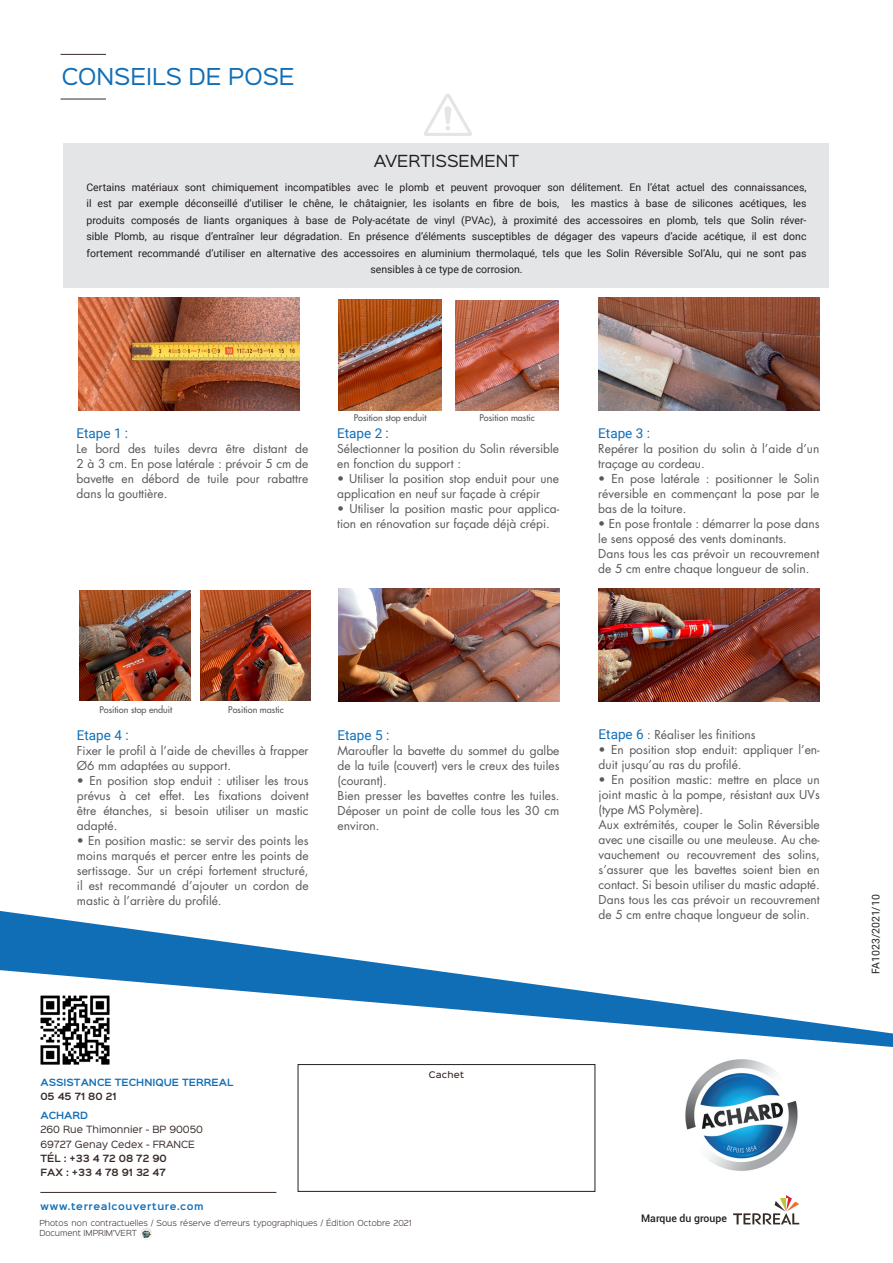
<style>
.page{position:relative;width:893px;height:1263px;background:#fff}
.page>*{position:absolute;margin:0;border:0;box-sizing:border-box;transform-origin:0 0}
.t1{font:21px "Sinkin Sans 400";color:#106eb7}
.t2{font:15px "Sinkin Sans 400";color:#231f20}
.t3{font:13.5px "Roboto";color:#106eb7}
.t4{font:12px/15px "Futura";color:#57585a}
.t5{font:10.5px/16.5px "Roboto";color:#231f20;text-align:center}
.t6{font:500 10.5px "Roboto";color:#231f20}
.t7{font:9px "Futura";color:#57585a}
.t8{font:9px "Sinkin Sans 400";color:#372b27}
.t9{font:600 9px/14.2px "Sinkin Sans 600";color:#372b27}
.t10{font:600 9px "Sinkin Sans 600";color:#106eb7}
.t11{font:600 9px "Sinkin Sans 600";letter-spacing:.065em;color:#106eb7}
.t12{font:500 8.25px "Sinkin Sans 500";letter-spacing:.025em;color:#372b27}
.t13{font:300 7.5px/10.6px "Sinkin Sans 300";color:#372b27}
.s1{font-family:"Roboto";font-size:13.5px;color:#106eb7}
</style>
<div class="page">
<hr style="left:40px;top:1192px;width:236px;height:1px;background:#372b27">
<svg style="left:140px;top:1227px;width:12px;height:13px"></svg>
<div style="left:298px;top:1064px;width:297px;height:128px;border:1px solid #231f20"></div>
<svg style="left:0;top:911px;width:893px;height:136px"></svg>
<img style="left:670px;top:1042px;width:143px;height:129px">
<svg style="left:733px;top:1195px;width:66px;height:29px"></svg>
<hr style="left:61px;top:54px;width:45px;height:1px;background:#372b27">
<hr style="left:61px;top:99px;width:45px;height:1px;background:#372b27">
<div style="left:64px;top:143px;width:765px;height:144px;background:#e4e5e7"></div>
<svg style="left:424px;top:93px;width:48px;height:43px"></svg>
<img style="left:78px;top:298px;width:221px;height:112px">
<img style="left:599px;top:298px;width:221px;height:112px">
<svg style="left:338px;top:300px;width:221px;height:111px"></svg>
<img style="left:34px;top:989px;width:82px;height:76px">
<img style="left:338px;top:299px;width:104px;height:111px">
<img style="left:455px;top:300px;width:103px;height:110px">
<img style="left:338px;top:589px;width:221px;height:112px">
<img style="left:599px;top:589px;width:221px;height:112px">
<svg style="left:79px;top:590px;width:232px;height:111px"></svg>
<img style="left:80px;top:590px;width:110px;height:111px">
<img style="left:201px;top:591px;width:109px;height:110px">
<p class="t1" style="left:62px;top:59px;width:235px">CONSEILS DE POSE</p>
<p class="t2" style="left:374px;top:148px;width:147px">AVERTISSEMENT</p>
<p class="t5" style="left:86px;top:179px;width:722px">Certains matériaux sont chimiquement incompatibles avec le plomb et peuvent provoquer son délitement. En l’état actuel des connaissances, il est par exemple déconseillé d’utiliser le chêne, le châtaignier, les isolants en fibre de bois, les mastics à base de silicones acétiques, les produits composés de liants organiques à base de Poly-acétate de vinyl (PVAc), à proximité des accessoires en plomb, tels que Solin réver&shy;sible Plomb, au risque d’entraîner leur dégradation. En présence d’éléments susceptibles de dégager des vapeurs d’acide acétique, il est donc fortement recommandé d’utiliser en alternative des accessoires en aluminium thermolaqué, tels que les Solin Réversible Sol’Alu, qui ne sont pas sensibles à ce type de corrosion.</p>
<p class="t3" style="left:77px;top:424px;width:53px">Etape 1 :</p>
<p class="t4" style="left:77px;top:442px;width:233px;text-align:justify">Le bord des tuiles devra être distant de 2 à 3 cm. En pose latérale : prévoir 5 cm de bavette en débord de tuile pour rabattre dans la gouttière.</p>
<p class="t7" style="left:354px;top:412px;width:74px">Position stop enduit</p>
<p class="t7" style="left:479px;top:412px;width:57px">Position mastic</p>
<p class="t3" style="left:337px;top:424px;width:53px">Etape 2 :</p>
<p class="t4" style="left:337px;top:442px;width:223px">Sélectionner la position du Solin réversible en fonction du support :</p>
<p class="t4" style="left:337px;top:472px;width:223px">• Utiliser la position stop enduit pour une application en neuf sur façade à crépir</p>
<p class="t4" style="left:337px;top:502px;width:223px">• Utiliser la position mastic pour applica&shy;tion en rénovation sur façade déjà crépi.</p>
<p class="t3" style="left:598px;top:424px;width:53px">Etape 3 :</p>
<p class="t4" style="left:598px;top:442px;width:223px">Repérer la position du solin à l’aide d’un traçage au cordeau.</p>
<p class="t4" style="left:598px;top:472px;width:223px;text-align:justify">• En pose latérale : positionner le Solin réversible en commençant la pose par le bas de la toiture.</p>
<p class="t4" style="left:598px;top:517px;width:223px">• En pose frontale : démarrer la pose dans le sens opposé des vents dominants.</p>
<p class="t4" style="left:598px;top:547px;width:223px">Dans tous les cas prévoir un recouvrement de 5 cm entre chaque longueur de solin.</p>
<p class="t7" style="left:99px;top:704px;width:74px">Position stop enduit</p>
<p class="t7" style="left:228px;top:704px;width:57px">Position mastic</p>
<p class="t3" style="left:77px;top:725px;width:53px">Etape 4 :</p>
<p class="t4" style="left:77px;top:743px;width:233px">Fixer le profil à l’aide de chevilles à frapper<br>Ø6 mm adaptées au support.</p>
<p class="t4" style="left:77px;top:773px;width:233px;text-align:justify">• En position stop enduit : utiliser les trous prévus à cet effet. Les fixations doivent être étanches, si besoin utiliser un mastic adapté.</p>
<p class="t4" style="left:77px;top:833px;width:233px;text-align:justify">• En position mastic: se servir des points les moins marqués et percer entre les points de sertissage. Sur un crépi fortement structuré, il est recommandé d’ajouter un cordon de mastic à l’arrière du profilé.</p>
<p class="t3" style="left:338px;top:725px;width:53px">Etape 5 :</p>
<p class="t4" style="left:338px;top:743px;width:223px;text-align:justify">Maroufler la bavette du sommet du galbe de la tuile (couvert) vers le creux des tuiles (courant).</p>
<p class="t4" style="left:338px;top:788px;width:223px;text-align:justify">Bien presser les bavettes contre les tuiles.<br>Déposer un point de colle tous les 30 cm environ.</p>
<p class="t4" style="left:599px;top:727px;width:159px"><span class="s1">Etape 6</span> : Réaliser les finitions</p>
<p class="t4" style="left:599px;top:742px;width:223px">• En position stop enduit: appliquer l’en&shy;duit jusqu’au ras du profilé.</p>
<p class="t4" style="left:599px;top:772px;width:223px;text-align:justify">• En position mastic: mettre en place un joint mastic à la pompe, résistant aux UVs (type MS Polymère).</p>
<p class="t4" style="left:599px;top:817px;width:223px;text-align:justify">Aux extrémités, couper le Solin Réversible avec une cisaille ou une meuleuse. Au che&shy;vauchement ou recouvrement des solins, s’assurer que les bavettes soient bien en contact. Si besoin utiliser du mastic adapté.</p>
<p class="t4" style="left:599px;top:892px;width:223px">Dans tous les cas prévoir un recouvrement de 5 cm entre chaque longueur de solin.</p>
<p class="t10" style="left:40px;top:1074px;width:194px">ASSISTANCE TECHNIQUE TERREAL</p>
<p class="t9" style="left:40px;top:1089px;width:78px">05 45 71 80 21</p>
<p class="t10" style="left:40px;top:1107px;width:49px">ACHARD</p>
<p class="t8" style="left:40px;top:1122px;width:164px">260 Rue Thimonnier - BP 90050</p>
<p class="t8" style="left:40px;top:1136px;width:156px">69727 Genay Cedex - FRANCE</p>
<p class="t9" style="left:40px;top:1150px;width:128px">TÉL : +33 4 72 08 72 90<br>FAX : +33 4 78 91 32 47</p>
<p class="t11" style="left:40px;top:1198px;width:165px">www.terrealcouverture.com</p>
<p class="t13" style="left:39px;top:1217px;width:374px">Photos non contractuelles / Sous réserve d’erreurs typographiques / Édition Octobre 2021<br>Document IMPRIM’VERT</p>
<p class="t12" style="left:429px;top:1068px;width:37px">Cachet</p>
<p class="t6" style="left:641px;top:1211px;width:87px">Marque du groupe</p>
<p class="t5" style="left:867px;top:974px;width:81px;rotate:-90deg">FA1023/2021/10</p>
</div>
